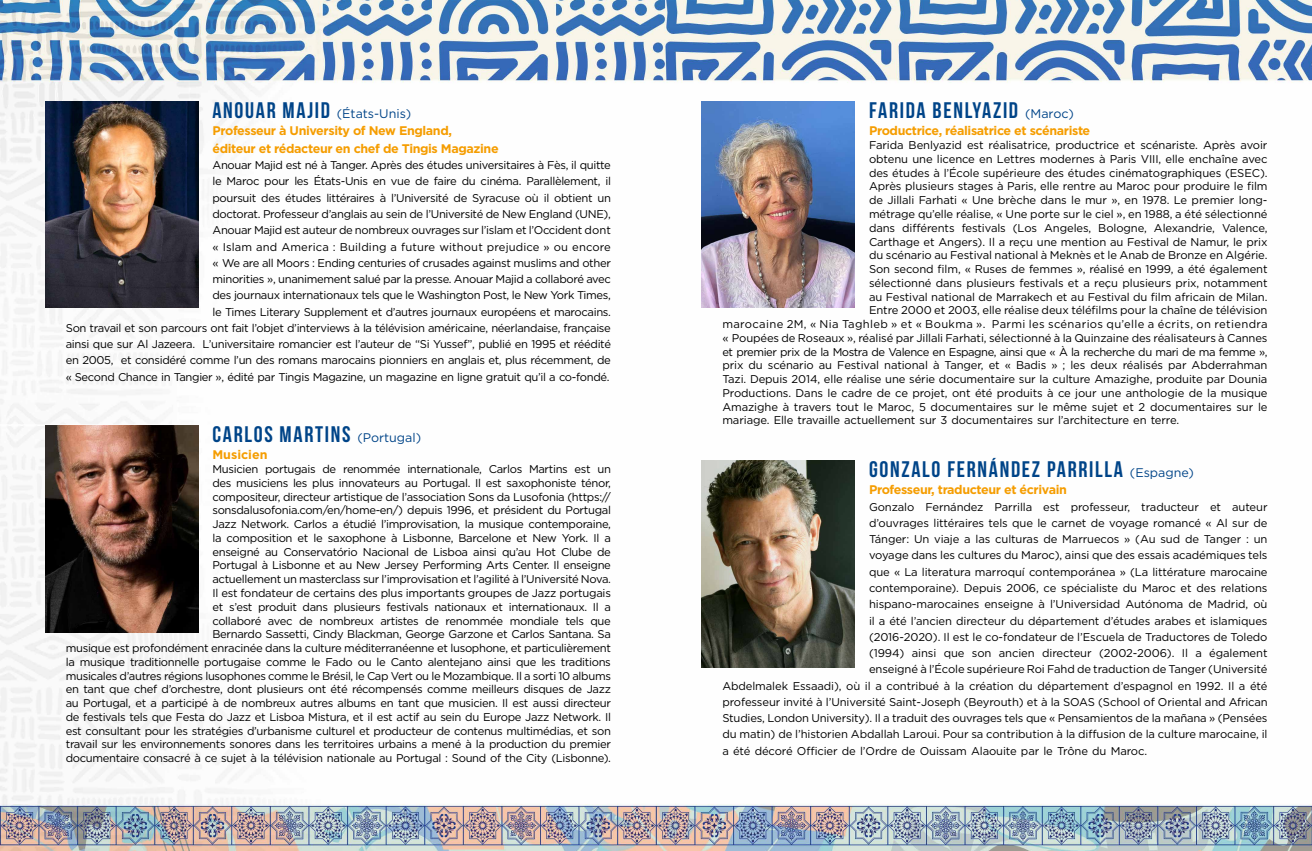
<style>
.page{position:relative;width:1312px;height:851px;background:#fff}
.page>*{position:absolute;margin:0;border:0;box-sizing:border-box;transform-origin:0 0}
.t1{font:22.5px "Bebas Neue";letter-spacing:.075em;color:#048}
.t2{font:700 12.5px/17.5px "Gotham";letter-spacing:-.03em;color:#f59d01}
.t3{font:700 12.5px "Gotham";color:#f59d01}
.t4{font:11.25px/13.8px "Gotham";letter-spacing:-.03em;color:#000;text-align:right}
.t5{font:11.25px "Gotham";letter-spacing:-.01em;color:#000}
.t6{font:11.25px "Gotham";letter-spacing:.03em;color:#000}
.s1{font-family:"Bebas Neue";font-weight:400;font-size:22.5px;color:#048}
.s2{font-weight:400;color:#048}
.s3{font-family:"Gotham";font-size:12.5px}
</style>
<div class="page">
<img style="left:0;top:0;width:1311px;height:850px">
<img style="left:45px;top:101px;width:153px;height:207px">
<img style="left:45px;top:425px;width:153px;height:207px">
<img style="left:701px;top:461px;width:153px;height:206px">
<img style="left:701px;top:101px;width:153px;height:207px">
<p class="t2" style="left:212px;top:105px;width:288px"><span class="s1">ANOUAR MAJID</span> <span class="s2">(États-Unis)<br></span>Professeur à University of New England,<br>éditeur et rédacteur en chef de Tingis Magazine</p>
<p class="t4" style="left:66px;top:157px;width:546px;line-height:16.2px">Anouar Majid est né à Tanger. Après des études universitaires à Fès, il quitte<br>le Maroc pour les États-Unis en vue de faire du cinéma. Parallèlement, il<br>poursuit des études littéraires à l’Université de Syracuse où il obtient un<br>doctorat. Professeur d’anglais au sein de l’Université de New England (UNE),<br>Anouar Majid est auteur de nombreux ouvrages sur l’islam et l’Occident dont<br>« Islam and America : Building a future without prejudice » ou encore<br>« We are all Moors : Ending centuries of crusades against muslims and other<br>minorities », unanimement salué par la presse. Anouar Majid a collaboré avec<br>des journaux internationaux tels que le Washington Post, le New York Times,<br>le Times Literary Supplement et d’autres journaux européens et marocains.<br>Son travail et son parcours ont fait l’objet d’interviews à la télévision américaine, néerlandaise, française ainsi que sur Al Jazeera. L’universitaire romancier est l’auteur de “Si Yussef”, publié en 1995 et réédité en 2005, et considéré comme l’un des romans marocains pionniers en anglais et, plus récemment, de « Second Chance in Tangier », édité par Tingis Magazine, un magazine en ligne gratuit qu’il a co-fondé.</p>
<h1 class="t1" style="left:212px;top:421px;width:210px">CARLOS MARTINS <span class="s3">(Portugal)</span></h1>
<p class="t3" style="left:212px;top:446px;width:57px">Musicien</p>
<p class="t4" style="left:66px;top:462px;width:546px">Musicien portugais de renommée internationale, Carlos Martins est un<br>des musiciens les plus innovateurs au Portugal. Il est saxophoniste ténor,<br>compositeur, directeur artistique de l’association Sons da Lusofonia (https:// sonsdalusofonia.com/en/home-en/) depuis 1996, et président du Portugal<br>Jazz Network. Carlos a étudié l’improvisation, la musique contemporaine,<br>la composition et le saxophone à Lisbonne, Barcelone et New York. Il a<br>enseigné au Conservatório Nacional de Lisboa ainsi qu’au Hot Clube de<br>Portugal à Lisbonne et au New Jersey Performing Arts Center. Il enseigne<br>actuellement un masterclass sur l’improvisation et l’agilité à l’Université Nova.<br>Il est fondateur de certains des plus importants groupes de Jazz portugais<br>et s’est produit dans plusieurs festivals nationaux et internationaux. Il a<br>collaboré avec de nombreux artistes de renommée mondiale tels que<br>Bernardo Sassetti, Cindy Blackman, George Garzone et Carlos Santana. Sa<br>musique est profondément enracinée dans la culture méditerranéenne et lusophone, et particulièrement la musique traditionnelle portugaise comme le Fado ou le Canto alentejano ainsi que les traditions musicales d’autres régions lusophones comme le Brésil, le Cap Vert ou le Mozambique. Il a sorti 10 albums en tant que chef d’orchestre, dont plusieurs ont été récompensés comme meilleurs disques de Jazz au Portugal, et a participé à de nombreux autres albums en tant que musicien. Il est aussi directeur de festivals tels que Festa do Jazz et Lisboa Mistura, et il est actif au sein du Europe Jazz Network. Il est consultant pour les stratégies d’urbanisme culturel et producteur de contenus multimédias, et son travail sur les environnements sonores dans les territoires urbains a mené à la production du premier documentaire consacré à ce sujet à la télévision nationale au Portugal : Sound of the City (Lisbonne).</p>
<h1 class="t1" style="left:868px;top:98px;width:206px">FARIDA BENLYAZID <span class="s3">(Maroc)</span></h1>
<p class="t2" style="left:868px;top:122px;width:223px">Productrice, réalisatrice et scénariste</p>
<p class="t5" style="left:868px;top:138px;width:400px">Farida Benlyazid est réalisatrice, productrice et scénariste. Après avoir</p>
<p class="t5" style="left:868px;top:152px;width:400px">obtenu une licence en Lettres modernes à Paris VIII, elle enchaîne avec</p>
<p class="t5" style="left:868px;top:165px;width:400px">des études à l’École supérieure des études cinématographiques (ESEC).</p>
<p class="t5" style="left:868px;top:179px;width:400px">Après plusieurs stages à Paris, elle rentre au Maroc pour produire le film</p>
<p class="t5" style="left:868px;top:193px;width:400px">de Jillali Farhati « Une brèche dans le mur », en 1978. Le premier long-</p>
<p class="t5" style="left:868px;top:207px;width:400px">métrage qu’elle réalise, « Une porte sur le ciel », en 1988, a été sélectionné</p>
<p class="t5" style="left:868px;top:220px;width:400px">dans différents festivals (Los Angeles, Bologne, Alexandrie, Valence,</p>
<p class="t5" style="left:868px;top:234px;width:400px">Carthage et Angers). Il a reçu une mention au Festival de Namur, le prix</p>
<p class="t5" style="left:868px;top:248px;width:400px">du scénario au Festival national à Meknès et le Anab de Bronze en Algérie.</p>
<p class="t5" style="left:868px;top:262px;width:400px">Son second film, « Ruses de femmes », réalisé en 1999, a été également</p>
<p class="t5" style="left:868px;top:275px;width:400px">sélectionné dans plusieurs festivals et a reçu plusieurs prix, notamment</p>
<p class="t5" style="left:868px;top:289px;width:400px">au Festival national de Marrakech et au Festival du film africain de Milan.</p>
<p class="t5" style="left:868px;top:303px;width:400px">Entre 2000 et 2003, elle réalise deux téléfilms pour la chaîne de télévision</p>
<p class="t6" style="left:722px;top:317px;width:546px">marocaine 2M, « Nia Taghleb » et « Boukma ». Parmi les scénarios qu’elle a écrits, on retiendra</p>
<p class="t5" style="left:722px;top:330px;width:546px">« Poupées de Roseaux », réalisé par Jillali Farhati, sélectionné à la Quinzaine des réalisateurs à Cannes</p>
<p class="t4" style="left:722px;top:344px;width:546px">et premier prix de la Mostra de Valence en Espagne, ainsi que « À la recherche du mari de ma femme »,</p>
<p class="t5" style="left:722px;top:358px;width:546px">prix du scénario au Festival national à Tanger, et « Badis » ; les deux réalisés par Abderrahman</p>
<p class="t5" style="left:722px;top:372px;width:546px">Tazi. Depuis 2014, elle réalise une série documentaire sur la culture Amazighe, produite par Dounia</p>
<p class="t5" style="left:722px;top:385px;width:546px">Productions. Dans le cadre de ce projet, ont été produits à ce jour une anthologie de la musique</p>
<p class="t5" style="left:722px;top:399px;width:546px">Amazighe à travers tout le Maroc, 5 documentaires sur le même sujet et 2 documentaires sur le</p>
<p class="t5" style="left:722px;top:413px;width:458px">mariage. Elle travaille actuellement sur 3 documentaires sur l’architecture en terre.</p>
<h1 class="t1" style="left:868px;top:456px;width:326px">GONZALO FERNÁNDEZ PARRILLA <span class="s3">(Espagne)</span></h1>
<p class="t2" style="left:868px;top:481px;width:199px">Professeur, traducteur et écrivain</p>
<p class="t5" style="left:868px;top:499px;width:400px">Gonzalo Fernández Parrilla est professeur, traducteur et auteur</p>
<p class="t5" style="left:868px;top:515px;width:400px">d’ouvrages littéraires tels que le carnet de voyage romancé « Al sur de</p>
<p class="t5" style="left:868px;top:532px;width:400px">Tánger: Un viaje a las culturas de Marruecos » (Au sud de Tanger : un</p>
<p class="t5" style="left:868px;top:548px;width:400px">voyage dans les cultures du Maroc), ainsi que des essais académiques tels</p>
<p class="t5" style="left:868px;top:564px;width:400px">que « La literatura marroquí contemporánea » (La littérature marocaine</p>
<p class="t5" style="left:868px;top:580px;width:400px">contemporaine). Depuis 2006, ce spécialiste du Maroc et des relations</p>
<p class="t5" style="left:868px;top:597px;width:400px">hispano-marocaines enseigne à l’Universidad Autónoma de Madrid, où</p>
<p class="t5" style="left:868px;top:613px;width:400px">il a été l’ancien directeur du département d’études arabes et islamiques</p>
<p class="t5" style="left:868px;top:629px;width:400px">(2016-2020). Il est le co-fondateur de l’Escuela de Traductores de Toledo</p>
<p class="t5" style="left:868px;top:645px;width:400px">(1994) ainsi que son ancien directeur (2002-2006). Il a également</p>
<p class="t5" style="left:868px;top:662px;width:400px">enseigné à l’École supérieure Roi Fahd de traduction de Tanger (Université</p>
<p class="t5" style="left:722px;top:678px;width:546px">Abdelmalek Essaadi), où il a contribué à la création du département d’espagnol en 1992. Il a été</p>
<p class="t5" style="left:722px;top:694px;width:546px">professeur invité à l’Université Saint-Joseph (Beyrouth) et à la SOAS (School of Oriental and African</p>
<p class="t4" style="left:722px;top:710px;width:546px">Studies, London University). Il a traduit des ouvrages tels que « Pensamientos de la mañana » (Pensées</p>
<p class="t5" style="left:722px;top:727px;width:546px">du matin) de l’historien Abdallah Laroui. Pour sa contribution à la diffusion de la culture marocaine, il</p>
<p class="t5" style="left:722px;top:743px;width:426px">a été décoré Officier de l’Ordre de Ouissam Alaouite par le Trône du Maroc.</p>
</div>
